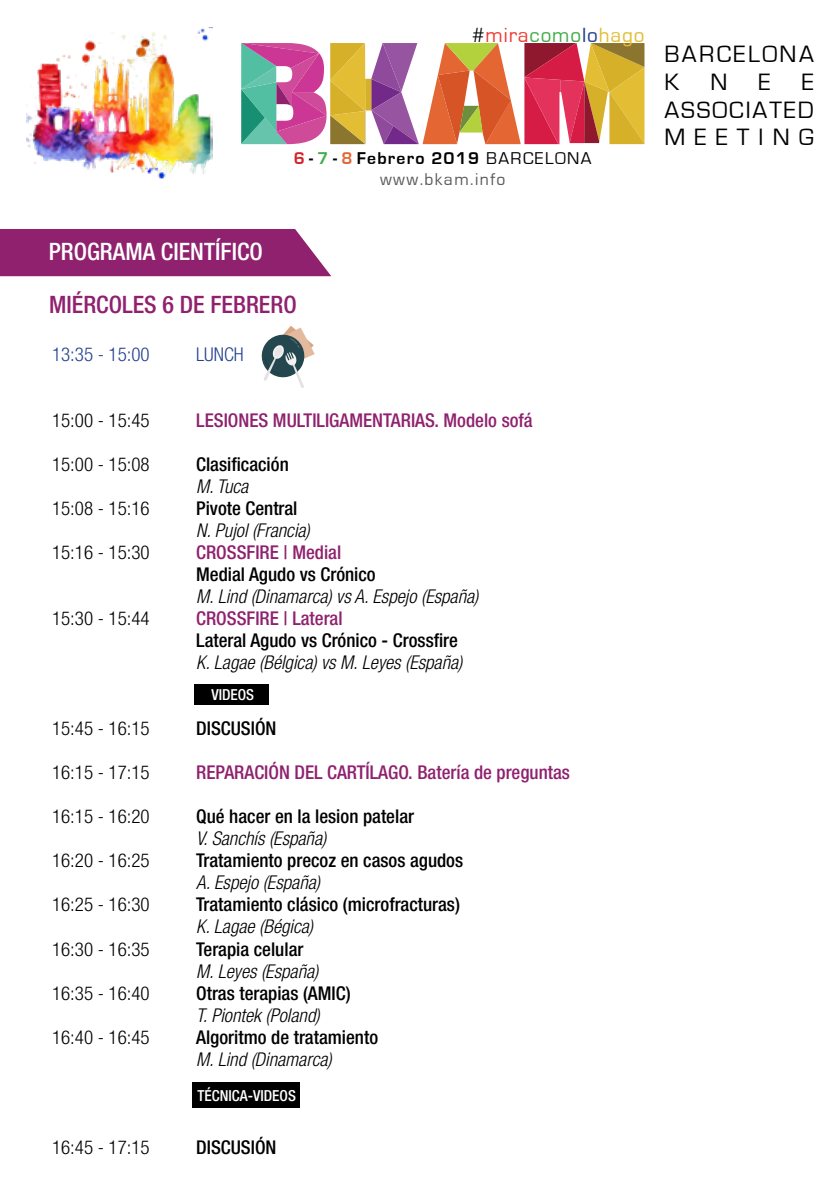
<style>
.page{position:relative;width:840px;height:1191px;background:#fff}
.page>*{position:absolute;margin:0;border:0;box-sizing:border-box;transform-origin:0 0}
.t1{font:24.4px/27.6px "Eurostile";letter-spacing:.095em;color:#000}
.t2{font:500 condensed 24px "Helvetica Neue LT Com";color:#8f216e}
.t3{font:500 condensed 24px "Helvetica Neue LT Com";color:#fff}
.t4{font:21.2px "Eurostile";letter-spacing:.04em;color:#ee3830}
.t5{font:500 condensed 19px "Helvetica Neue LT Com";color:#000}
.t6{font:italic 300 condensed 19px "Helvetica Neue LT Com";color:#000}
.t7{font:300 condensed 19px "Helvetica Neue LT Com";color:#000}
.t8{font:500 condensed 19px "Helvetica Neue LT Com";color:#8f216e}
.t9{font:300 condensed 19px "Helvetica Neue LT Com";color:#25408f}
.t10{font:700 17.6px/21.2px "Eurostile";letter-spacing:.07em;color:#000;text-align:center}
.t11{font:500 condensed 15.2px "Helvetica Neue LT Com";color:#fff}
.s1{color:#000}
.s2{color:#41ad49}
.s3{color:#25408f}
.s4{color:#e3bd33}
.s5{color:#d2232a}
.s6{color:#e36633}
.s7{font-weight:400}
.s8{font-weight:400;color:#58595b}
</style>
<div class="page">
<hr style="left:365px;top:111px;width:1px;height:33px;background:#000">
<div style="left:365px;top:79px;width:6px;height:31px;background:#d6b029"></div>
<svg style="left:241px;top:43px;width:124px;height:101px;background:#b39487"></svg>
<svg style="left:371px;top:43px;width:273px;height:101px"></svg>
<img style="left:26px;top:28px;width:186px;height:150px">
<div style="left:0;top:229px;width:331px;height:47px;background:#8f216e"></div>
<svg style="left:261px;top:326px;width:53px;height:62px"></svg>
<div style="left:194px;top:684px;width:74px;height:20px;background:#000"></div>
<div style="left:192px;top:1082px;width:108px;height:26px;background:#000"></div>
<p class="t4" style="left:471px;top:23px;width:174px"><span class="s1">#</span>mira<span class="s2">como</span><span class="s3">Io</span><span class="s4">hago</span></p>
<p class="t10" style="left:293px;top:148px;width:299px"><span class="s5">6</span> - <span class="s2">7</span> - <span class="s6">8</span> Febrero 2019 <span class="s7">BARCELONA </span><span class="s8">www.bkam.info</span></p>
<p class="t1" style="left:664px;top:41px;width:151px">BARCELONA<br>K</p>
<p class="t1" style="left:664px;top:69px;width:151px;text-align:justify;text-indent:137px">E ASSOCIATED MEETING</p>
<p class="t1" style="left:710px;top:69px;width:18px">N</p>
<p class="t1" style="left:758px;top:69px;width:14px">E</p>
<p class="t3" style="left:49px;top:237px;width:215px">PROGRAMA CIENTÍFICO</p>
<p class="t2" style="left:49px;top:290px;width:249px">MIÉRCOLES 6 DE FEBRERO</p>
<p class="t9" style="left:52px;top:344px;width:99px">13:35 - 15:00</p>
<p class="t9" style="left:196px;top:344px;width:49px">LUNCH</p>
<p class="t7" style="left:52px;top:410px;width:99px">15:00 - 15:45</p>
<p class="t8" style="left:196px;top:409px;width:338px">LESIONES MULTILIGAMENTARIAS. Modelo sofá</p>
<p class="t7" style="left:52px;top:454px;width:99px">15:00 - 15:08</p>
<p class="t5" style="left:196px;top:453px;width:94px">Clasificación</p>
<p class="t6" style="left:196px;top:476px;width:58px">M.Tuca</p>
<p class="t7" style="left:52px;top:498px;width:99px">15:08 - 15:16</p>
<p class="t5" style="left:196px;top:497px;width:103px">Pivote Central</p>
<p class="t6" style="left:196px;top:520px;width:115px">N.Pujol(Francia)</p>
<p class="t7" style="left:52px;top:542px;width:99px">15:16 - 15:30</p>
<p class="t8" style="left:196px;top:541px;width:146px">CROSSFIRE | Medial</p>
<p class="t5" style="left:196px;top:563px;width:181px">Medial Agudo vs Crónico</p>
<p class="t6" style="left:196px;top:586px;width:284px">M.Lind(Dinamarca) vsA.Espejo(España)</p>
<p class="t7" style="left:52px;top:608px;width:99px">15:30 - 15:44</p>
<p class="t8" style="left:196px;top:607px;width:148px">CROSSFIRE | Lateral</p>
<p class="t5" style="left:196px;top:629px;width:263px">Lateral Agudo vs Crónico - Crossfire</p>
<p class="t6" style="left:196px;top:652px;width:268px">K.Lagae(Bélgica) vsM.Leyes(España)</p>
<p class="t11" style="left:211px;top:686px;width:44px">VIDEOS</p>
<p class="t7" style="left:52px;top:718px;width:99px">15:45 - 16:15</p>
<p class="t5" style="left:196px;top:717px;width:82px">DISCUSIÓN</p>
<p class="t7" style="left:52px;top:762px;width:99px">16:15 - 17:15</p>
<p class="t8" style="left:196px;top:761px;width:375px">REPARACIÓN DEL CARTÍLAGO. Batería de preguntas</p>
<p class="t7" style="left:52px;top:806px;width:99px">16:15 - 16:20</p>
<p class="t5" style="left:196px;top:805px;width:219px">Qué hacer en la lesion patelar</p>
<p class="t6" style="left:196px;top:828px;width:132px">V.Sanchís(España)</p>
<p class="t7" style="left:52px;top:850px;width:99px">16:20 - 16:25</p>
<p class="t5" style="left:196px;top:849px;width:268px">Tratamiento precoz en casos agudos</p>
<p class="t6" style="left:196px;top:872px;width:126px">A.Espejo(España)</p>
<p class="t7" style="left:52px;top:894px;width:99px">16:25 - 16:30</p>
<p class="t5" style="left:196px;top:893px;width:265px">Tratamiento clásico (microfracturas)</p>
<p class="t6" style="left:196px;top:916px;width:119px">K.Lagae(Bégica)</p>
<p class="t7" style="left:52px;top:938px;width:99px">16:30 - 16:35</p>
<p class="t5" style="left:196px;top:937px;width:109px">Terapia celular</p>
<p class="t6" style="left:196px;top:960px;width:124px">M.Leyes(España)</p>
<p class="t7" style="left:52px;top:982px;width:99px">16:35 - 16:40</p>
<p class="t5" style="left:196px;top:981px;width:156px">Otras terapias (AMIC)</p>
<p class="t6" style="left:196px;top:1004px;width:125px">T.Piontek(Poland)</p>
<p class="t7" style="left:52px;top:1026px;width:99px">16:40 - 16:45</p>
<p class="t5" style="left:196px;top:1025px;width:183px">Algoritmo de tratamiento</p>
<p class="t6" style="left:196px;top:1048px;width:137px">M.Lind(Dinamarca)</p>
<p class="t11" style="left:197px;top:1086px;width:100px">TÉCNICA-VIDEOS</p>
<p class="t7" style="left:52px;top:1136px;width:99px">16:45 - 17:15</p>
<p class="t5" style="left:196px;top:1135px;width:82px">DISCUSIÓN</p>
</div>
